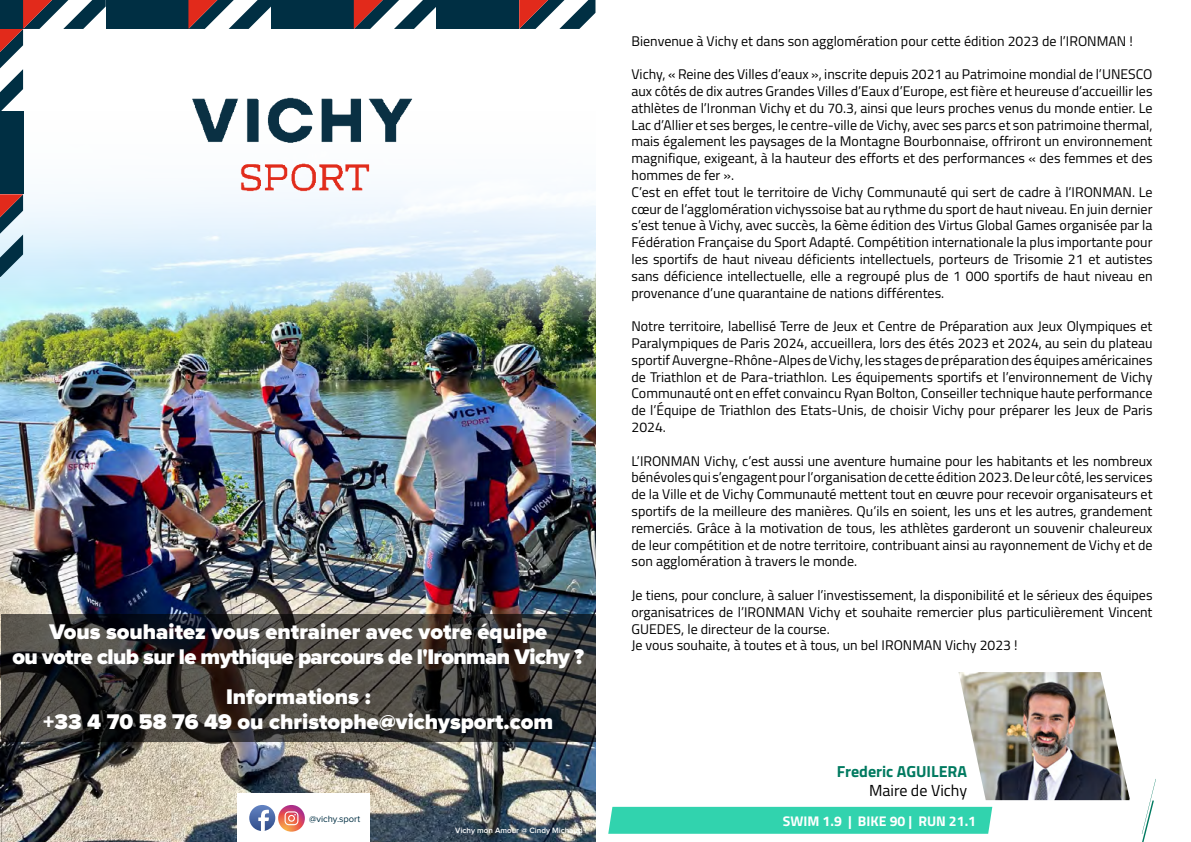
<style>
.page{position:relative;width:1191px;height:842px;background:#fff}
.page>*{position:absolute;margin:0;border:0;box-sizing:border-box;transform-origin:0 0}
.t1{font:900 22px/25px "Proxima Nova";letter-spacing:-.03em;color:#fff;text-align:center}
.t2{font:900 22px/25px "Proxima Nova";color:#fff;text-align:center}
.t3{font:700 16px "Titillium";color:#007a60}
.t4{font:16px "Titillium";color:#000}
.t5{font:14px/16.8px "Titillium";color:#000}
.t6{font:700 14px "Titillium";color:#fff}
.t7{font:9.4px "Proxima Nova";color:#002f43}
.t8{font:600 8px "Proxima Nova";color:#fff}
</style>
<div class="page">
<div style="left:608px;top:807px;width:384px;height:27px;background:#31d3ae"></div>
<svg style="left:1141px;top:779px;width:15px;height:63px"></svg>
<img style="left:958px;top:672px;width:171px;height:128px">
<img style="left:0;top:336px;width:595px;height:506px">
<div style="left:237px;top:794px;width:132px;height:48px;background:#fff"></div>
<svg style="left:1px;top:614px;width:594px;height:128px;background:#373532"></svg>
<img style="left:0;top:112px;width:595px;height:224px">
<img style="left:21px;top:805px;width:507px;height:29px">
<img style="left:56px;top:97px;width:483px;height:122px">
<div style="left:0;top:112px;width:23px;height:82px;background:#002f43"></div>
<svg style="left:0;top:194px;width:23px;height:83px;background:#7f818c"></svg>
<svg style="left:0;top:0;width:106px;height:112px"></svg>
<div style="left:106px;top:0;width:82px;height:29px;background:#002f43"></div>
<svg style="left:188px;top:0;width:83px;height:29px"></svg>
<div style="left:271px;top:0;width:83px;height:29px;background:#002f43"></div>
<svg style="left:354px;top:0;width:82px;height:29px"></svg>
<div style="left:436px;top:0;width:83px;height:29px;background:#002f43"></div>
<svg style="left:519px;top:0;width:76px;height:29px"></svg>
<h1 class="t1" style="left:12px;top:620px;width:573px">Vous souhaitez vous entrainer avec votre équipe<br>ou votre club sur le mythique parcours de l'Ironman Vichy ?</h1>
<h1 class="t2" style="left:43px;top:685px;width:511px">Informations :<br>+33 4 70 58 76 49 ou christophe@vichysport.com</h1>
<p class="t7" style="left:309px;top:814px;width:53px">@vichy.sport</p>
<p class="t8" style="left:455px;top:826px;width:129px">Vichy mon Amour @ Cindy Michaud</p>
<p class="t5" style="left:631px;top:32px;width:503px">Bienvenue à Vichy et dans son agglomération pour cette édition 2023 de l’IRONMAN !</p>
<p class="t5" style="left:631px;top:65px;width:522px">Vichy, « Reine des Villes d’eaux », inscrite depuis 2021 au Patrimoine mondial de l’UNESCO aux côtés de dix autres Grandes Villes d’Eaux d’Europe, est fière et heureuse d’accueillir les athlètes de l’Ironman Vichy et du 70.3, ainsi que leurs proches venus du monde entier. Le Lac d’Allier et ses berges, le centre-ville de Vichy, avec ses parcs et son patrimoine thermal, mais également les paysages de la Montagne Bourbonnaise, offriront un environnement magnifique, exigeant, à la hauteur des efforts et des performances « des femmes et des hommes de fer ».<br>C’est en effet tout le territoire de Vichy Communauté qui sert de cadre à l’IRONMAN. Le cœur de l’agglomération vichyssoise bat au rythme du sport de haut niveau. En juin dernier s’est tenue à Vichy, avec succès, la 6ème édition des Virtus Global Games organisée par la Fédération Française du Sport Adapté. Compétition internationale la plus importante pour les sportifs de haut niveau déficients intellectuels, porteurs de Trisomie 21 et autistes sans déficience intellectuelle, elle a regroupé plus de 1 000 sportifs de haut niveau en provenance d’une quarantaine de nations différentes.</p>
<p class="t5" style="left:631px;top:317px;width:522px;text-align:justify">Notre territoire, labellisé Terre de Jeux et Centre de Préparation aux Jeux Olympiques et Paralympiques de Paris 2024, accueillera, lors des étés 2023 et 2024, au sein du plateau sportif Auvergne-Rhône-Alpes de Vichy, les stages de préparation des équipes américaines de Triathlon et de Para-triathlon. Les équipements sportifs et l’environnement de Vichy Communauté ont en effet convaincu Ryan Bolton, Conseiller technique haute performance de l’Équipe de Triathlon des Etats-Unis, de choisir Vichy pour préparer les Jeux de Paris 2024.</p>
<p class="t5" style="left:631px;top:452px;width:522px;text-align:justify">L’IRONMAN Vichy, c’est aussi une aventure humaine pour les habitants et les nombreux bénévoles qui s’engagent pour l’organisation de cette édition 2023. De leur côté, les services de la Ville et de Vichy Communauté mettent tout en œuvre pour recevoir organisateurs et sportifs de la meilleure des manières. Qu’ils en soient, les uns et les autres, grandement remerciés. Grâce à la motivation de tous, les athlètes garderont un souvenir chaleureux de leur compétition et de notre territoire, contribuant ainsi au rayonnement de Vichy et de son agglomération à travers le monde.</p>
<p class="t5" style="left:631px;top:586px;width:522px">Je tiens, pour conclure, à saluer l’investissement, la disponibilité et le sérieux des équipes organisatrices de l’IRONMAN Vichy et souhaite remercier plus particulièrement Vincent GUEDES, le directeur de la course.<br>Je vous souhaite, à toutes et à tous, un bel IRONMAN Vichy 2023 !</p>
<p class="t3" style="left:837px;top:759px;width:132px">Frederic AGUILERA</p>
<p class="t4" style="left:869px;top:779px;width:100px">Maire de Vichy</p>
<p class="t6" style="left:783px;top:810px;width:195px">SWIM 1.9 | BIKE 90 | RUN 21.1</p>
</div>
